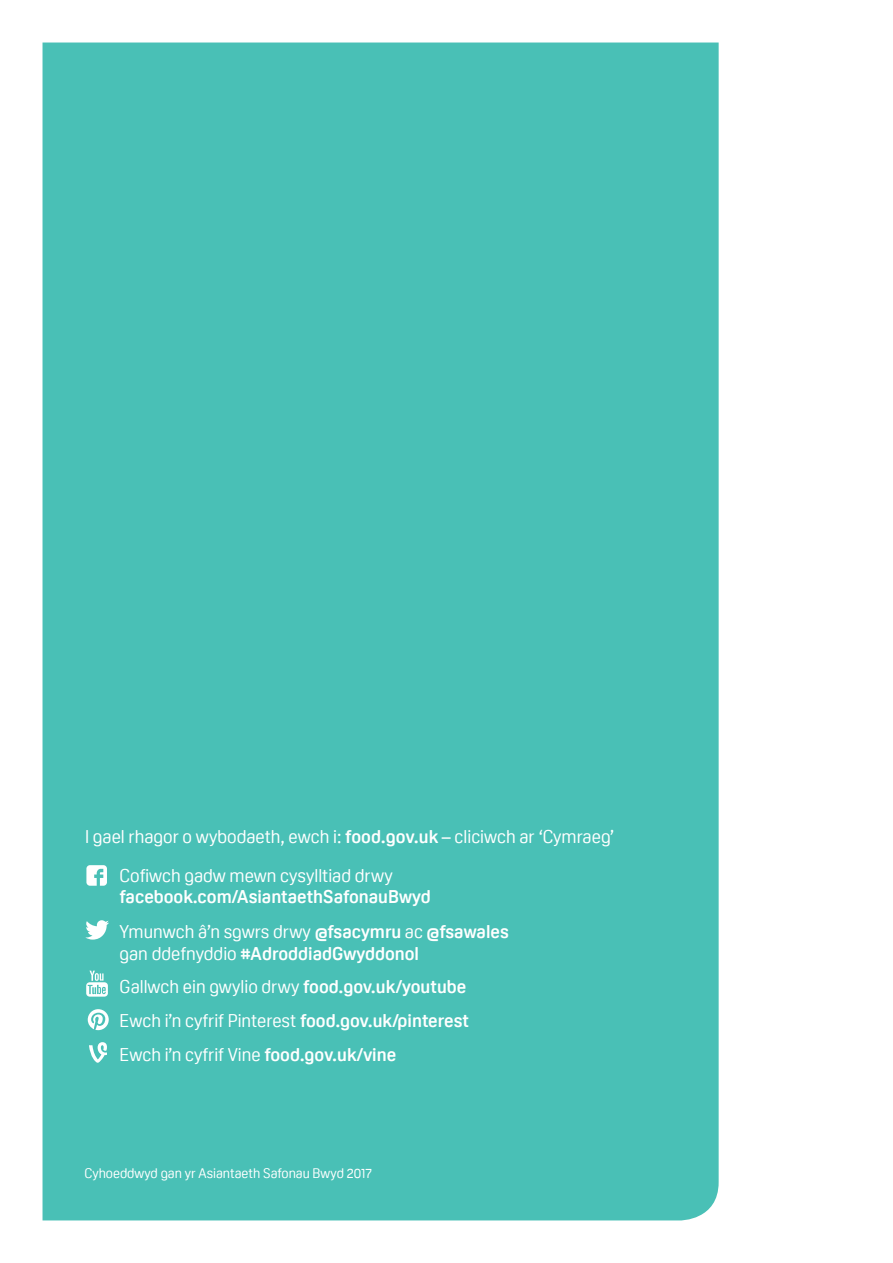
<style>
.page{position:relative;width:893px;height:1263px;background:#fff}
.page>*{position:absolute;margin:0;border:0;box-sizing:border-box;transform-origin:0 0}
.t1{font:18px "Oscine";color:#fff}
.t2{font:700 18px/21.8px "Oscine";color:#fff}
.BACK_COVER_BODY{font:13.5px "Oscine";color:#fff}
.s1{font-weight:700}
.s2{font-weight:400}
</style>
<div class="page">
<div style="left:43px;top:43px;width:676px;height:1177px;background:#49c0b6"></div>
<svg style="left:86px;top:865px;width:21px;height:21px"></svg>
<svg style="left:86px;top:971px;width:22px;height:26px"></svg>
<svg style="left:85px;top:920px;width:24px;height:19px"></svg>
<svg style="left:89px;top:1042px;width:18px;height:21px"></svg>
<svg style="left:88px;top:1009px;width:21px;height:21px"></svg>
<p class="t1" style="left:85px;top:826px;width:531px">I gael rhagor o wybodaeth, ewch i: <span class="s1">food.gov.uk</span> – cliciwch ar ‘Cymraeg’</p>
<p class="t2" style="left:120px;top:864px;width:313px"><span class="s2">Cofiwch gadw mewn cysylltiad drwy </span>facebook.com/AsiantaethSafonauBwyd</p>
<p class="t2" style="left:120px;top:920px;width:391px"><span class="s2">Ymunwch â’n sgwrs drwy</span> @fsacymru <span class="s2">ac</span> @fsawales <span class="s2">gan ddefnyddio</span> #AdroddiadGwyddonol</p>
<p class="t1" style="left:120px;top:977px;width:348px">Gallwch ein gwylio drwy <span class="s1">food.gov.uk/youtube</span></p>
<p class="t1" style="left:120px;top:1011px;width:351px">Ewch i’n cyfrif Pinterest <span class="s1">food.gov.uk/pinterest</span></p>
<p class="t1" style="left:120px;top:1044px;width:278px">Ewch i’n cyfrif Vine <span class="s1">food.gov.uk/vine</span></p>
<p class="BACK_COVER_BODY" style="left:85px;top:1166px;width:289px">Cyhoeddwyd gan yr Asiantaeth Safonau Bwyd 2017</p>
</div>
